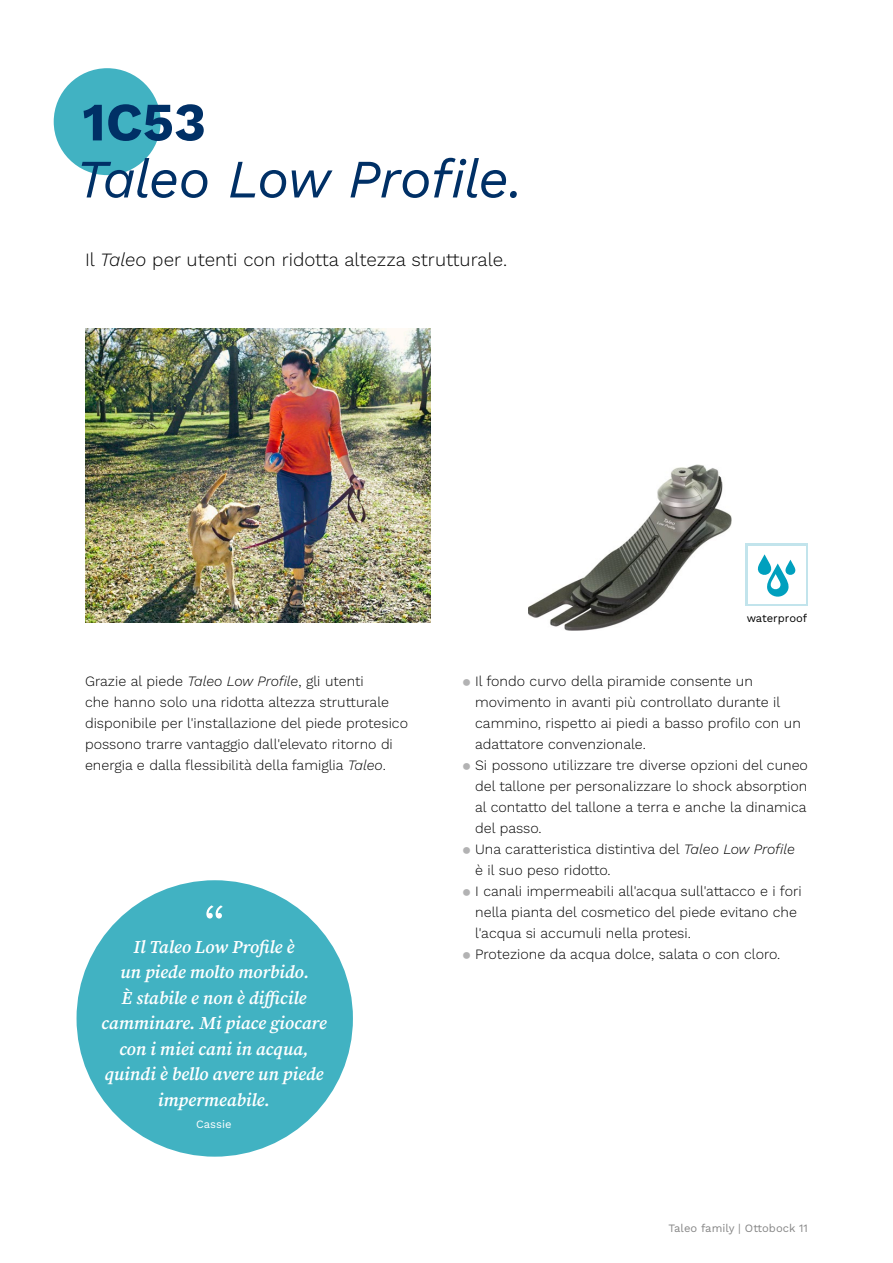
<style>
.page{position:relative;width:893px;height:1263px;background:#fff}
.page>*{position:absolute;margin:0;border:0;box-sizing:border-box;transform-origin:0 0}
.t1{font:300 63px "Work Sans";color:#fff}
.t2{font:italic 54px "Work Sans";letter-spacing:-.03em;color:#003066}
.t3{font:700 54px "Work Sans";color:#003066}
.t4{font:300 18.75px "Work Sans";color:#000}
.t5{font:italic 600 18px/25.5px "Source Serif Pro";color:#fff;text-align:center}
.t6{font:300 14.25px/21px "Work Sans";color:#000}
.t7{font:11.25px "Work Sans";letter-spacing:.005em;color:#868686}
.t8{font:11.25px "Work Sans";color:#000}
.t9{font:11.25px "Work Sans";color:#fff}
.s1{font-style:italic}
.s2{color:#b2b2b3}
</style>
<div class="page">
<div style="left:54px;top:68px;width:107px;height:107px;background:#41b2c2;border-radius:50%"></div>
<div style="left:77px;top:880px;width:276px;height:277px;background:#41b2c2;border-radius:50%"></div>
<img style="left:85px;top:329px;width:346px;height:294px">
<svg style="left:745px;top:544px;width:63px;height:62px"></svg>
<div style="left:748px;top:546px;width:57px;height:57px;background:#fff"></div>
<svg style="left:757px;top:554px;width:39px;height:43px"></svg>
<img style="left:528px;top:465px;width:203px;height:165px">
<h2 class="t3" style="left:83px;top:81px;width:125px">1C53</h2>
<h2 class="t2" style="left:76px;top:138px;width:449px">Taleo Low Profile.</h2>
<h3 class="t4" style="left:85px;top:245px;width:424px">Il <span class="s1">Taleo</span> per utenti con ridotta altezza strutturale.</h3>
<p class="t8" style="left:747px;top:610px;width:62px">waterproof</p>
<p class="t6" style="left:85px;top:670px;width:324px">Grazie al piede <span class="s1">Taleo Low Profile</span>, gli utenti<br>che hanno solo una ridotta altezza strutturale disponibile per l'installazione del piede protesico possono trarre vantaggio dall'elevato ritorno di energia e dalla flessibilità della famiglia <span class="s1">Taleo</span>.</p>
<p class="t6" style="left:462px;top:670px;width:292px"><span class="s2">⚫</span> Il fondo curvo della piramide consente un</p>
<p class="t6" style="left:475px;top:691px;width:307px">movimento in avanti più controllato durante il</p>
<p class="t6" style="left:475px;top:712px;width:327px">cammino, rispetto ai piedi a basso profilo con un</p>
<p class="t6" style="left:475px;top:733px;width:172px">adattatore convenzionale.</p>
<p class="t6" style="left:462px;top:754px;width:347px"><span class="s2">⚫</span> Si possono utilizzare tre diverse opzioni del cuneo</p>
<p class="t6" style="left:475px;top:775px;width:334px">del tallone per personalizzare lo shock absorption</p>
<p class="t6" style="left:475px;top:796px;width:333px">al contatto del tallone a terra e anche la dinamica</p>
<p class="t6" style="left:475px;top:817px;width:68px">del passo.</p>
<p class="t6" style="left:462px;top:838px;width:334px"><span class="s2">⚫</span> Una caratteristica distintiva del <span class="s1">Taleo Low Profile</span></p>
<p class="t6" style="left:475px;top:859px;width:137px">è il suo peso ridotto.</p>
<p class="t6" style="left:462px;top:880px;width:341px"><span class="s2">⚫</span> I canali impermeabili all'acqua sull'attacco e i fori</p>
<p class="t6" style="left:475px;top:901px;width:323px">nella pianta del cosmetico del piede evitano che</p>
<p class="t6" style="left:475px;top:922px;width:217px">l'acqua si accumuli nella protesi.</p>
<p class="t6" style="left:462px;top:943px;width:319px"><span class="s2">⚫</span> Protezione da acqua dolce, salata o con cloro.</p>
<h1 class="t1" style="left:203px;top:881px;width:24px">“</h1>
<p class="t5" style="left:101px;top:934px;width:227px">Il Taleo Low Profile è<br>un piede molto morbido.<br>È stabile e non è difficile camminare. Mi piace giocare con i miei cani in acqua, quindi è bello avere un piede impermeabile.</p>
<p class="t9" style="left:196px;top:1115px;width:37px">Cassie</p>
<p class="t7" style="left:668px;top:1219px;width:141px">Taleo family | Ottobock 11</p>
</div>
